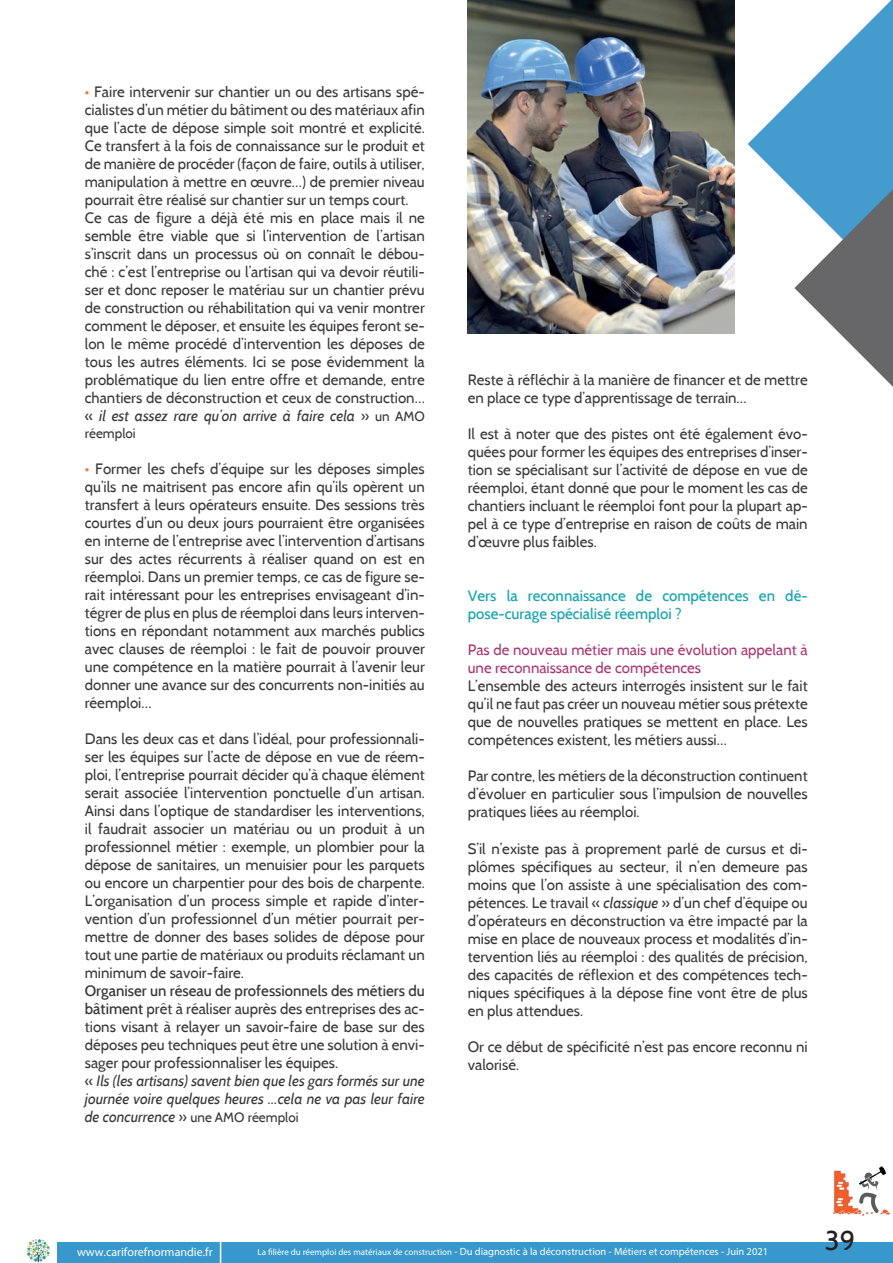
<style>
.page{position:relative;width:893px;height:1263px;background:#fff}
.page>*{position:absolute;margin:0;border:0;box-sizing:border-box;transform-origin:0 0}
.t1{font:27px "Cabin";color:#231f20}
.t2{font:15px/18px "Cabin";color:#231f20;text-align:justify}
.t3{font:15px/18px "Cabin";color:#9e1f62}
.t4{font:500 15px/18px "Cabin";color:#009ba7}
.t5{font:13.5px "Cabin";color:#231f20}
.t6{font:12px "Myriad Pro";color:#fff}
.t7{font:10.5px "Myriad Pro";color:#fff}
.s1{color:#f36623}
.s2{font-style:italic}
.s3{font-size:13.5px}
.s4{font-weight:500}
.s5{font-style:italic;font-size:15px}
.s6{font-size:15px}
.s7{font-size:9px}
</style>
<div class="page">
<img style="left:833px;top:1166px;width:57px;height:50px">
<div style="left:57px;top:1242px;width:836px;height:21px;background:#3898cb"></div>
<svg style="left:220px;top:1242px;width:1px;height:21px"></svg>
<img style="left:28px;top:1239px;width:22px;height:23px">
<svg style="left:748px;top:0;width:145px;height:387px"></svg>
<img style="left:468px;top:0;width:266px;height:333px">
<p class="t2" style="left:85px;top:83px;width:342px;text-align:left"><span class="s1">•</span> Faire intervenir sur chantier un ou des artisans spé&shy;cialistes d’un métier du bâtiment ou des matériaux afin que l’acte de dépose simple soit montré et explicité.<br>Ce transfert à la fois de connaissance sur le produit et de manière de procéder (façon de faire, outils à utiliser, manipulation à mettre en œuvre…) de premier niveau pourrait être réalisé sur chantier sur un temps court.<br>Ce cas de figure a déjà été mis en place mais il ne semble être viable que si l’intervention de l’artisan s’inscrit dans un processus où on connaît le débou&shy;ché : c’est l’entreprise ou l’artisan qui va devoir réutili&shy;ser et donc reposer le matériau sur un chantier prévu de construction ou réhabilitation qui va venir montrer comment le déposer, et ensuite les équipes feront se&shy;lon le même procédé d’intervention les déposes de tous les autres éléments. Ici se pose évidemment la problématique du lien entre offre et demande, entre chantiers de déconstruction et ceux de construction… « <span class="s2">il est assez rare qu’on arrive à faire cela</span> » <span class="s3">un AMO</span></p>
<p class="t5" style="left:85px;top:425px;width:52px">réemploi</p>
<p class="t2" style="left:85px;top:459px;width:341px"><span class="s1">•</span> Former les chefs d’équipe sur les déposes simples qu’ils ne maitrisent pas encore afin qu’ils opèrent un transfert à leurs opérateurs ensuite. Des sessions très courtes d’un ou deux jours pourraient être organisées en interne de l’entreprise avec l’intervention d’artisans sur des actes récurrents à réaliser quand on est en réemploi. Dans un premier temps, ce cas de figure se&shy;rait intéressant pour les entreprises envisageant d’in&shy;tégrer de plus en plus de réemploi dans leurs interven&shy;tions en répondant notamment aux marchés publics avec clauses de réemploi : le fait de pouvoir prouver une compétence en la matière pourrait à l’avenir leur donner une avance sur des concurrents non-initiés au réemploi…</p>
<p class="t2" style="left:85px;top:729px;width:341px">Dans les deux cas et dans l’idéal, pour professionnali&shy;ser les équipes sur l’acte de dépose en vue de réem&shy;ploi, l’entreprise pourrait décider qu’à chaque élément serait associée l’intervention ponctuelle d’un artisan.<br>Ainsi dans l’optique de standardiser les interventions, il faudrait associer un matériau ou un produit à un professionnel métier : exemple, un plombier pour la dépose de sanitaires, un menuisier pour les parquets ou encore un charpentier pour des bois de charpente.<br>L’organisation d’un process simple et rapide d’inter&shy;vention d’un professionnel d’un métier pourrait per&shy;mettre de donner des bases solides de dépose pour tout une partie de matériaux ou produits réclamant un minimum de savoir-faire.</p>
<p class="t2" style="left:85px;top:981px;width:341px;text-align:left"><span class="s4">Organiser un réseau de professionnels des métiers du bâtiment</span> prêt à réaliser auprès des entreprises des ac&shy;tions visant à relayer un savoir-faire de base sur des déposes peu techniques peut être une solution à envi&shy;sager pour professionnaliser les équipes.<br>« <span class="s2">Ils (les artisans) savent bien que les gars formés sur une journée voire quelques heures …cela ne va pas leur faire</span></p>
<p class="t5" style="left:85px;top:1109px;width:215px"><span class="s5">de concurrence</span> <span class="s6">»</span> une AMO réemploi</p>
<p class="t2" style="left:468px;top:371px;width:341px">Reste à réfléchir à la manière de financer et de mettre en place ce type d’apprentissage de terrain…</p>
<p class="t2" style="left:468px;top:425px;width:341px">Il est à noter que des pistes ont été également évo&shy;quées pour former les équipes des entreprises d’inser&shy;tion se spécialisant sur l’activité de dépose en vue de réemploi, étant donné que pour le moment les cas de chantiers incluant le réemploi font pour la plupart ap&shy;pel à ce type d’entreprise en raison de coûts de main d’œuvre plus faibles.</p>
<p class="t4" style="left:468px;top:587px;width:341px">Vers la reconnaissance de compétences en dé&shy;pose-curage spécialisé réemploi ?</p>
<p class="t3" style="left:468px;top:641px;width:341px">Pas de nouveau métier mais une évolution appelant à une reconnaissance de compétences</p>
<p class="t2" style="left:468px;top:677px;width:341px">L’ensemble des acteurs interrogés insistent sur le fait qu’il ne faut pas créer un nouveau métier sous prétexte que de nouvelles pratiques se mettent en place. Les compétences existent, les métiers aussi…</p>
<p class="t2" style="left:468px;top:767px;width:341px">Par contre, les métiers de la déconstruction continuent d’évoluer en particulier sous l’impulsion de nouvelles pratiques liées au réemploi.</p>
<p class="t2" style="left:468px;top:839px;width:341px">S’il n’existe pas à proprement parlé de cursus et di&shy;plômes spécifiques au secteur, il n’en demeure pas moins que l’on assiste à une spécialisation des com&shy;pétences. Le travail « <span class="s2">classique</span> » d’un chef d’équipe ou d’opérateurs en déconstruction va être impacté par la mise en place de nouveaux process et modalités d’in&shy;tervention liés au réemploi : des qualités de précision, des capacités de réflexion et des compétences tech&shy;niques spécifiques à la dépose fine vont être de plus en plus attendues.</p>
<p class="t2" style="left:468px;top:1037px;width:341px">Or ce début de spécificité n’est pas encore reconnu ni valorisé.</p>
<p class="t6" style="left:77px;top:1244px;width:137px">www.cariforefnormandie.fr</p>
<p class="t7" style="left:258px;top:1245px;width:512px"><span class="s7">La filière du réemploi des matériaux de construction</span> - Du diagnostic à la déconstruction - Métiers et compétences - Juin 2021</p>
<h1 class="t1" style="left:825px;top:1224px;width:32px">39</h1>
</div>
